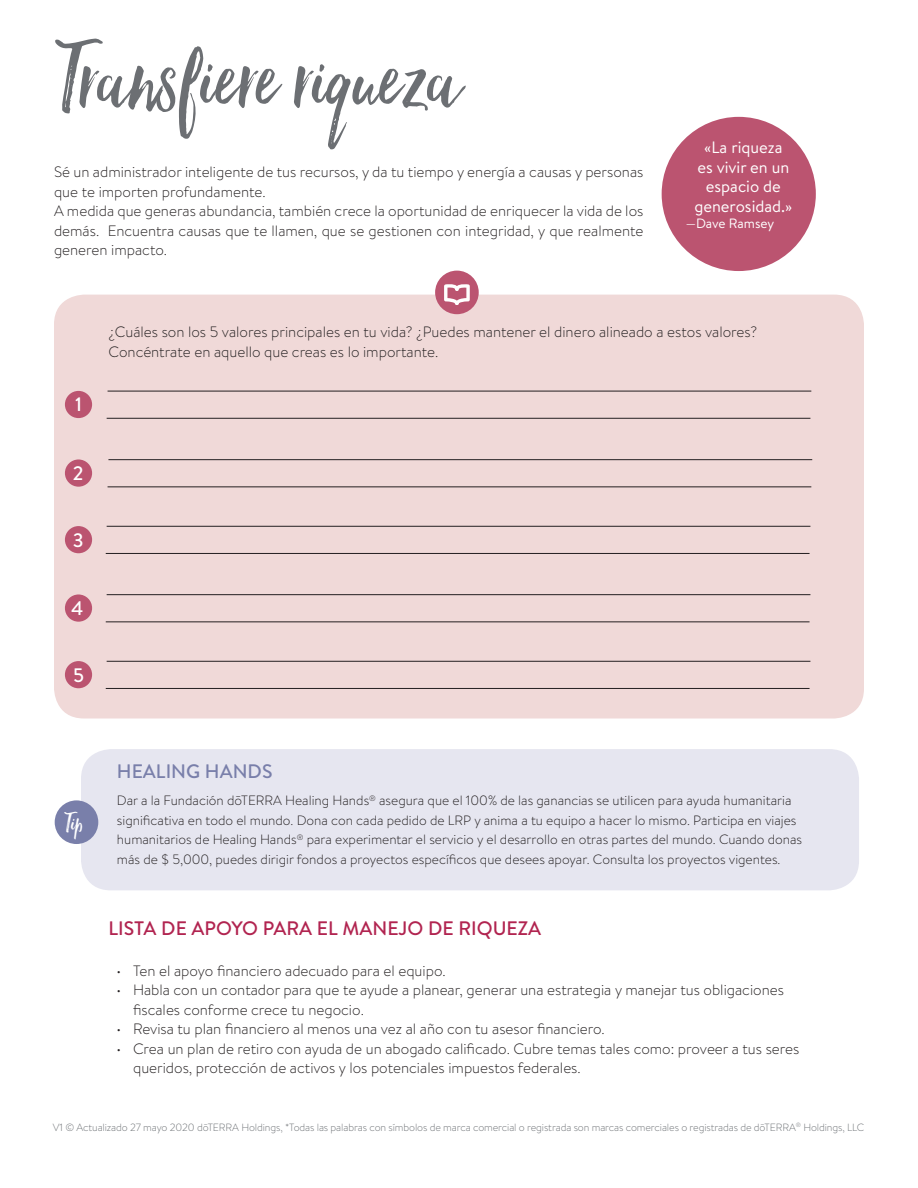
<style>
.page{position:relative;width:918px;height:1188px;background:#fff}
.page>*{position:absolute;margin:0;border:0;box-sizing:border-box;transform-origin:0 0}
.t1{font:108px "Hello Beautiful";color:#6c6f73}
.t2{font:30px "Hello Beautiful";color:#fff}
.t3{font:500 19.5px "Brandon Text";color:#b12450}
.t4{font:500 19.5px "Brandon Text";color:#797faa}
.t5{font:500 19.5px "Brandon Text";color:#fff}
.t6{font:16.5px/19.8px "Brandon Text";color:#fff;text-align:center}
.t7{font:300 15px/19.5px "Brandon Text";color:#231f20}
.t8{font:300 13.5px/19.5px "Brandon Text";color:#231f20}
.t9{font:13.5px "Brandon Text";letter-spacing:-.01em;color:#fff}
.GB_Body_Copy{font:300 10.5px "Brandon Text";letter-spacing:-.01em;color:#6c7074}
</style>
<div class="page">
<div style="left:81px;top:749px;width:778px;height:141px;background:#e6e6f0;border-radius:30px"></div>
<div style="left:55px;top:800px;width:43px;height:44px;background:#797faa;border-radius:50%"></div>
<div style="left:662px;top:117px;width:154px;height:154px;background:#bb5470;border-radius:50%"></div>
<div style="left:54px;top:295px;width:810px;height:424px;background:#f0d9d8;border-radius:30px"></div>
<div style="left:435px;top:271px;width:44px;height:43px;background:#bb5470;border-radius:50%"></div>
<hr style="left:108px;top:391px;width:703px;height:1px;background:#231f20">
<hr style="left:107px;top:418px;width:703px;height:1px;background:#231f20">
<hr style="left:108px;top:459px;width:704px;height:1px;background:#231f20">
<hr style="left:107px;top:526px;width:703px;height:1px;background:#231f20">
<hr style="left:107px;top:594px;width:703px;height:1px;background:#231f20">
<hr style="left:107px;top:661px;width:703px;height:1px;background:#231f20">
<hr style="left:108px;top:487px;width:703px;height:1px;background:#231f20">
<hr style="left:106px;top:553px;width:704px;height:1px;background:#231f20">
<hr style="left:106px;top:622px;width:704px;height:1px;background:#231f20">
<hr style="left:106px;top:688px;width:704px;height:1px;background:#231f20">
<div style="left:65px;top:391px;width:27px;height:27px;background:#bb5470;border-radius:50%"></div>
<div style="left:65px;top:459px;width:27px;height:28px;background:#bb5470;border-radius:50%"></div>
<div style="left:65px;top:526px;width:27px;height:27px;background:#bb5470;border-radius:50%"></div>
<div style="left:65px;top:594px;width:27px;height:28px;background:#bb5470;border-radius:50%"></div>
<div style="left:65px;top:661px;width:27px;height:27px;background:#bb5470;border-radius:50%"></div>
<svg style="left:444px;top:284px;width:26px;height:21px"></svg>
<p class="t1" style="left:54px;top:18px;width:407px">Transfiere riqueza</p>
<p class="t7" style="left:54px;top:162px;width:591px">Sé un administrador inteligente de tus recursos, y da tu tiempo y energía a causas y personas que te importen profundamente.</p>
<p class="t7" style="left:54px;top:201px;width:591px;text-align:justify">A medida que generas abundancia, también crece la oportunidad de enriquecer la vida de los demás. Encuentra causas que te llamen, que se gestionen con integridad, y que realmente generen impacto.</p>
<p class="t6" style="left:697px;top:137px;width:94px">«La riqueza es vivir en un espacio de</p>
<p class="t6" style="left:694px;top:196px;width:100px">generosidad.»</p>
<p class="t9" style="left:686px;top:214px;width:90px">—Dave Ramsey</p>
<p class="t5" style="left:75px;top:391px;width:8px">1</p>
<p class="t5" style="left:73px;top:460px;width:12px">2</p>
<p class="t5" style="left:73px;top:526px;width:12px">3</p>
<p class="t5" style="left:71px;top:595px;width:14px">4</p>
<p class="t5" style="left:73px;top:661px;width:13px">5</p>
<p class="t7" style="left:108px;top:322px;width:650px">¿Cuáles son los 5 valores principales en tu vida? ¿Puedes mantener el dinero alineado a estos valores?<br>Concéntrate en aquello que creas es lo importante.</p>
<p class="t2" style="left:64px;top:807px;width:20px">Tip</p>
<p class="t4" style="left:117px;top:758px;width:157px">HEALING HANDS</p>
<p class="t8" style="left:117px;top:791px;width:687px">Dar a la Fundación dōTERRA Healing Hands<sup>®</sup> asegura que el 100% de las ganancias se utilicen para ayuda humanitaria significativa en todo el mundo. Dona con cada pedido de LRP y anima a tu equipo a hacer lo mismo. Participa en viajes humanitarios de Healing Hands<sup>®</sup> para experimentar el servicio y el desarrollo en otras partes del mundo. Cuando donas más de $ 5,000, puedes dirigir fondos a proyectos específicos que desees apoyar. Consulta los proyectos vigentes.</p>
<p class="t3" style="left:108px;top:914px;width:434px">LISTA DE APOYO PARA EL MANEJO DE RIQUEZA</p>
<p class="t7" style="left:117px;top:960px;width:331px">• Ten el apoyo financiero adecuado para el equipo.</p>
<p class="t7" style="left:133px;top:980px;width:652px;text-indent:-16px">• Habla con un contador para que te ayude a planear, generar una estrategia y manejar tus obligaciones fiscales conforme crece tu negocio.</p>
<p class="t7" style="left:117px;top:1019px;width:490px">• Revisa tu plan financiero al menos una vez al año con tu asesor financiero.</p>
<p class="t7" style="left:133px;top:1038px;width:668px;text-indent:-16px">• Crea un plan de retiro con ayuda de un abogado calificado. Cubre temas tales como: proveer a tus seres queridos, protección de activos y los potenciales impuestos federales.</p>
<p class="GB_Body_Copy" style="left:53px;top:1120px;width:813px">V1 © Actualizado 27 mayo 2020 dōTERRA Holdings, *Todas las palabras con símbolos de marca comercial o registrada son marcas comerciales o registradas de dōTERRA<sup>®</sup> Holdings, LLC</p>
</div>
